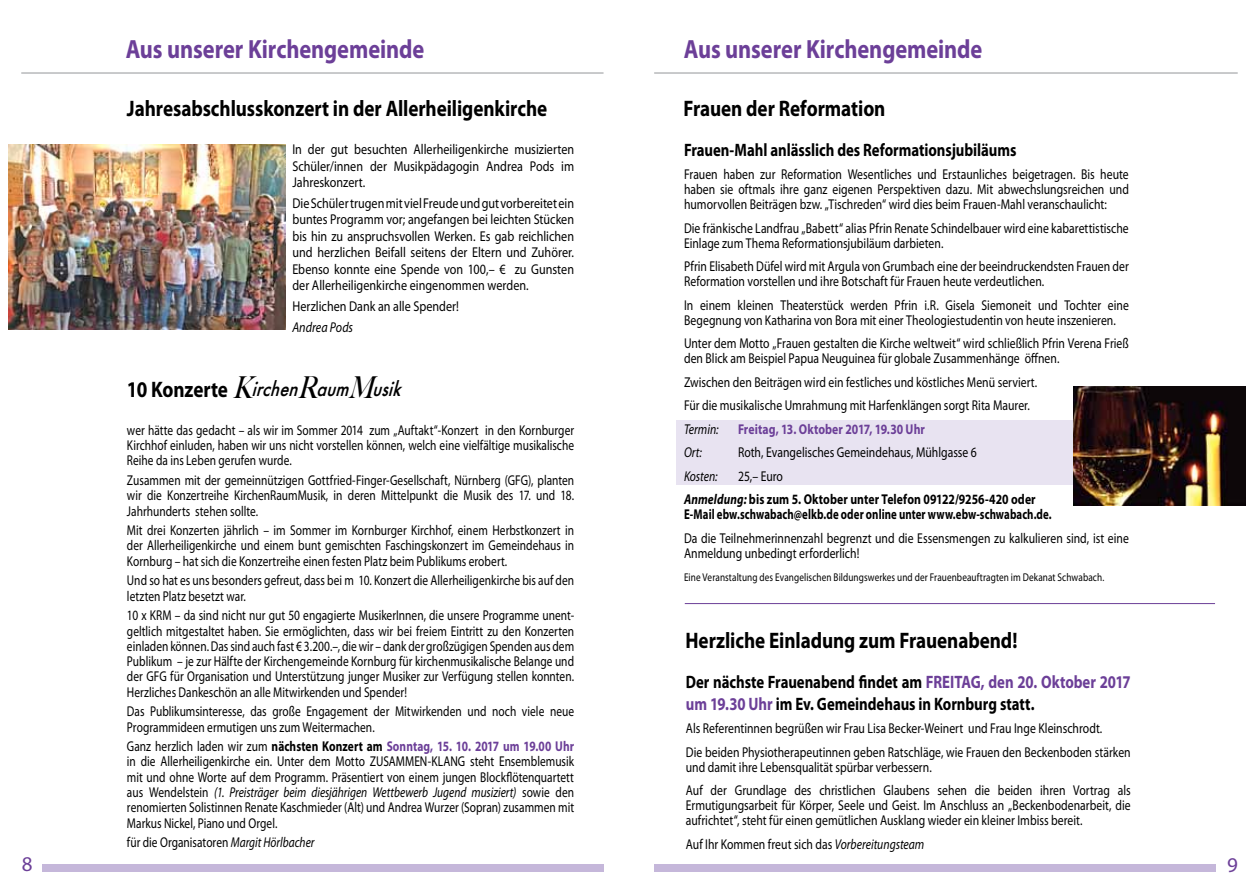
<style>
.page{position:relative;width:1259px;height:893px;background:#fff}
.page>*{position:absolute;margin:0;border:0;box-sizing:border-box;transform-origin:0 0}
.t1{font:700 26.4px "Myriad Pro";letter-spacing:-.005em;color:#6c3f98;scale:.85 1}
.t2{font:700 22.5px "Myriad Pro";letter-spacing:-.005em;color:#000;scale:.85 1}
.t3{font:21px "Myriad Pro";color:#6c3f98}
.t4{font:italic 500 19.35px "Futura";color:#000;scale:.85 1}
.t5{font:700 18px/21px "Myriad Pro";letter-spacing:-.005em;color:#000;scale:.82 1}
.t6{font:14.25px/15.3px "Myriad Pro";letter-spacing:.005em;color:#000;text-align:justify;scale:.8 1}
.t7{font:14.25px/15px "Myriad Pro";letter-spacing:.005em;color:#000;scale:.82 1}
.t8{font:14.25px/16.5px "Myriad Pro";letter-spacing:.005em;color:#000;text-align:justify;scale:.85 1}
.t9{font:700 14.25px/23.5px "Myriad Pro";letter-spacing:.005em;color:#000;scale:.82 1}
.t10{font:700 14.25px "Myriad Pro";letter-spacing:.005em;color:#000;scale:.76 1}
.t11{font:700 14.25px "Myriad Pro";letter-spacing:.005em;color:#6c3f98;scale:.82 1}
.t12{font:italic 14.25px "Myriad Pro";color:#000;scale:.82 1}
.t13{font:italic 14.25px "Myriad Pro";color:#000;scale:.85 1}
.t14{font:11.25px "Myriad Pro";letter-spacing:.01em;color:#000;scale:.82 1}
.s1{font-family:"Myriad Pro";font-weight:700;font-style:normal;font-size:22.5px}
.s2{font-family:"Big Caslon";font-size:30.15px}
.s3{font-weight:700}
.s4{font-weight:700;color:#6c3f98}
.s5{font-style:italic}
.s6{font-weight:400}
.s7{color:#6c3f98}
</style>
<div class="page">
<div style="left:42px;top:864px;width:562px;height:8px;background:#c5b7da"></div>
<hr style="left:21px;top:73px;width:582px;height:1px;background:#939598">
<div style="left:654px;top:864px;width:561px;height:8px;background:#c5b7da"></div>
<hr style="left:654px;top:73px;width:583px;height:1px;background:#939598">
<div style="left:676px;top:420px;width:428px;height:65px;background:#e8e3f1"></div>
<img style="left:9px;top:145px;width:276px;height:184px">
<hr style="left:685px;top:603px;width:530px;height:1px;background:#6c3f98">
<img style="left:1073px;top:387px;width:172px;height:118px">
<h1 class="t1" style="left:126px;top:32px;width:353px">Aus unserer Kirchengemeinde</h1>
<h1 class="t1" style="left:684px;top:32px;width:353px">Aus unserer Kirchengemeinde</h1>
<h2 class="t2" style="left:127px;top:93px;width:496px">Jahresabschlusskonzert in der Allerheiligenkirche</h2>
<p class="t8" style="left:292px;top:141px;width:333px">In der gut besuchten Allerheiligenkirche musizierten Schüler/innen der Musikpädagogin Andrea Pods im Jahreskonzert.</p>
<p class="t8" style="left:292px;top:195px;width:333px">Die Schüler trugen mit viel Freude und gut vorbereitet ein buntes Programm vor; angefangen bei leichten Stücken bis hin zu anspruchsvollen Werken. Es gab reichlichen und herzlichen Beifall seitens der Eltern und Zuhörer.<br>Ebenso konnte eine Spende von 100,– € zu Gunsten der Allerheiligenkirche eingenommen werden.</p>
<p class="t8" style="left:292px;top:298px;width:198px">Herzlichen Dank an alle Spender!</p>
<p class="t13" style="left:292px;top:318px;width:73px">Andrea Pods</p>
<h3 class="t4" style="left:127px;top:376px;width:331px"><span class="s1">1 0 K o n z e r t e</span> <span class="s2">K</span>irchen<span class="s2">R</span>aum<span class="s2">M</span>usik</h3>
<p class="t6" style="left:127px;top:422px;width:560px">wer hätte das gedacht – als wir im Sommer 2014 zum „Auftakt“-Konzert in den Kornburger Kirchhof einluden, haben wir uns nicht vorstellen können, welch eine vielfältige musikalische Reihe da ins Leben gerufen wurde.</p>
<p class="t6" style="left:127px;top:472px;width:560px">Zusammen mit der gemeinnützigen Gottfried-Finger-Gesellschaft, Nürnberg (GFG), planten wir die Konzertreihe KirchenRaumMusik, in deren Mittelpunkt die Musik des 17. und 18.<br>Jahrhunderts stehen sollte.</p>
<p class="t6" style="left:127px;top:522px;width:560px">Mit drei Konzerten jährlich – im Sommer im Kornburger Kirchhof, einem Herbstkonzert in der Allerheiligenkirche und einem bunt gemischten Faschingskonzert im Gemeindehaus in Kornburg – hat sich die Konzertreihe einen festen Platz beim Publikums erobert.</p>
<p class="t6" style="left:127px;top:573px;width:560px">Und so hat es uns besonders gefreut, dass bei m 10. Konzert die Allerheiligenkirche bis auf den letzten Platz besetzt war.</p>
<p class="t6" style="left:127px;top:608px;width:560px">10 x KRM – da sind nicht nur gut 50 engagierte MusikerInnen, die unsere Programme unent&shy;geltlich mitgestaltet haben. Sie ermöglichten, dass wir bei freiem Eintritt zu den Konzerten einladen können. Das sind auch fast € 3.200.–, die wir – dank der großzügigen Spenden aus dem Publikum – je zur Hälfte der Kirchengemeinde Kornburg für kirchenmusikalische Belange und der GFG für Organisation und Unterstützung junger Musiker zur Verfügung stellen konnten.<br>Herzliches Dankeschön an alle Mitwirkenden und Spender!</p>
<p class="t6" style="left:127px;top:704px;width:560px">Das Publikumsinteresse, das große Engagement der Mitwirkenden und noch viele neue<br>Programmideen ermutigen uns zum Weitermachen.</p>
<p class="t6" style="left:127px;top:738px;width:560px">Ganz herzlich laden wir zum <span class="s3">nächsten Konzert am</span> <span class="s4">Sonntag, 15. 10. 2017 um 19.00 Uhr </span>in die Allerheiligenkirche ein. Unter dem Motto ZUSAMMEN-KLANG steht Ensemblemusik mit und ohne Worte auf dem Programm. Präsentiert von einem jungen Blockflötenquartett aus Wendelstein <span class="s5">(1. Preisträger beim diesjährigen Wettbewerb Jugend musiziert)</span> sowie den renomierten Solistinnen Renate Kaschmieder (Alt) und Andrea Wurzer (Sopran) zusammen mit Markus Nickel, Piano und Orgel.</p>
<p class="t6" style="left:127px;top:835px;width:236px">für die Organisatoren <span class="s5">Margit Hörlbacher</span></p>
<h2 class="t2" style="left:683px;top:93px;width:239px">Frauen der Reformation</h2>
<p class="t5" style="left:684px;top:138px;width:407px">Frauen-Mahl anlässlich des Reformationsjubiläums</p>
<p class="t7" style="left:684px;top:167px;width:544px;text-align:justify">Frauen haben zur Reformation Wesentliches und Erstaunliches beigetragen. Bis heute haben sie oftmals ihre ganz eigenen Perspektiven dazu. Mit abwechslungsreichen und humorvollen Beiträgen bzw. „Tischreden“ wird dies beim Frauen-Mahl veranschaulicht:</p>
<p class="t7" style="left:684px;top:220px;width:544px">Die fränkische Landfrau „Babett“ alias Pfrin Renate Schindelbauer wird eine kabarettistische<br>Einlage zum Thema Reformationsjubiläum darbieten.</p>
<p class="t7" style="left:684px;top:259px;width:544px">Pfrin Elisabeth Düfel wird mit Argula von Grumbach eine der beeindruckendsten Frauen der<br>Reformation vorstellen und ihre Botschaft für Frauen heute verdeutlichen.</p>
<p class="t7" style="left:684px;top:297px;width:544px">In einem kleinen Theaterstück werden Pfrin i.R. Gisela Siemoneit und Tochter eine<br>Begegnung von Katharina von Bora mit einer Theologiestudentin von heute inszenieren.</p>
<p class="t7" style="left:684px;top:336px;width:544px">Unter dem Motto „Frauen gestalten die Kirche weltweit“ wird schließlich Pfrin Verena Frieß den Blick am Beispiel Papua Neuguinea für globale Zusammenhänge öffnen.</p>
<p class="t7" style="left:684px;top:370px;width:432px;line-height:23.5px">Zwischen den Beiträgen wird ein festliches und köstliches Menü serviert.<br>Für die musikalische Umrahmung mit Harfenklängen sorgt Rita Maurer.</p>
<p class="t12" style="left:684px;top:420px;width:44px">Termin:</p>
<p class="t11" style="left:738px;top:419px;width:229px">Freitag, 13. Oktober 2017, 19.30 Uhr</p>
<p class="t12" style="left:684px;top:443px;width:23px">Ort:</p>
<p class="t7" style="left:738px;top:445px;width:293px">Roth, Evangelisches Gemeindehaus, Mühlgasse 6</p>
<p class="t12" style="left:684px;top:467px;width:42px">Kosten:</p>
<p class="t9" style="left:684px;top:463px;width:430px;text-indent:54px"><span class="s6">25,– Euro<br></span><span class="s5">Anmeldung:</span> bis zum 5. Oktober unter Telefon 09122/9256-420 oder</p>
<p class="t10" style="left:684px;top:505px;width:485px">E-Mail ebw.schwabach@elkb.de oder online unter www.ebw-schwabach.de.</p>
<p class="t7" style="left:684px;top:530px;width:544px">Da die Teilnehmerinnenzahl begrenzt und die Essensmengen zu kalkulieren sind, ist eine<br>Anmeldung unbedingt erforderlich!</p>
<p class="t14" style="left:684px;top:570px;width:514px">Eine Veranstaltung des Evangelischen Bildungswerkes und der Frauenbeauftragten im Dekanat Schwabach.</p>
<h2 class="t2" style="left:685px;top:625px;width:392px">Herzliche Einladung zum Frauenabend!</h2>
<p class="t5" style="left:686px;top:671px;width:544px">Der nächste Frauenabend findet am <span class="s7">FREITAG, den 20. Oktober 2017 um 19.30 Uhr</span> im Ev. Gemeindehaus in Kornburg statt.</p>
<p class="t7" style="left:686px;top:716px;width:544px;line-height:23.5px">Als Referentinnen begrüßen wir Frau Lisa Becker-Weinert und Frau Inge Kleinschrodt.<br>Die beiden Physiotherapeutinnen geben Ratschläge, wie Frauen den Beckenboden stärken</p>
<p class="t7" style="left:686px;top:755px;width:544px;line-height:23.5px">und damit ihre Lebensqualität spürbar verbessern.<br>Auf der Grundlage des christlichen Glaubens sehen die beiden ihren Vortrag als</p>
<p class="t7" style="left:686px;top:797px;width:544px">Ermutigungsarbeit für Körper, Seele und Geist. Im Anschluss an „Beckenbodenarbeit, die aufrichtet“, steht für einen gemütlichen Ausklang wieder ein kleiner Imbiss bereit.</p>
<p class="t7" style="left:686px;top:836px;width:292px">Auf Ihr Kommen freut sich das <span class="s5">Vorbereitungsteam</span></p>
<h3 class="t3" style="left:22px;top:851px;width:12px">8</h3>
<h3 class="t3" style="left:1227px;top:852px;width:12px">9</h3>
</div>
